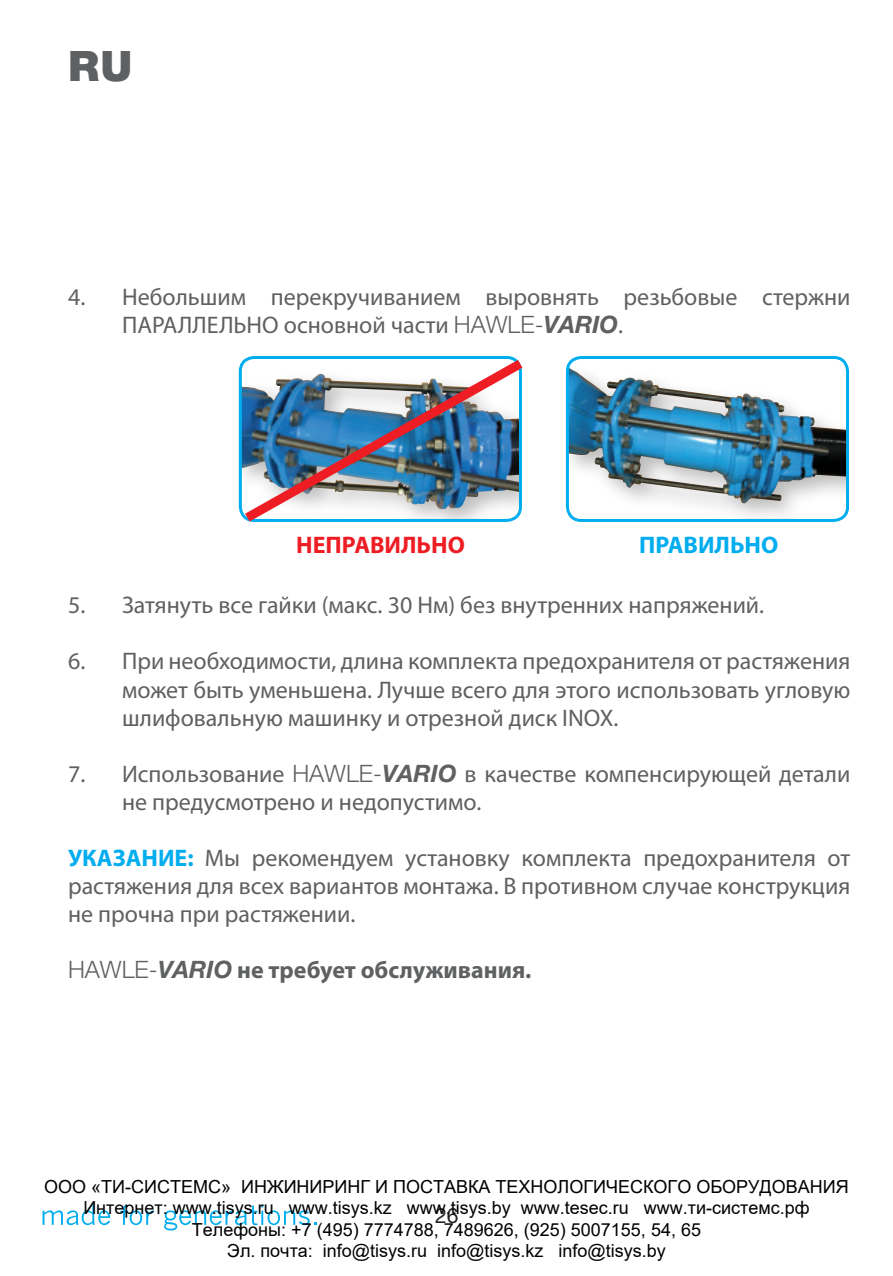
<style>
.page{position:relative;width:893px;height:1276px;background:#fff}
.page>*{position:absolute;margin:0;border:0;box-sizing:border-box;transform-origin:0 0}
.t1{font:900 42px "Helvetica Neue LT Pro";color:#5e6062}
.t2{font:24px/28.2px "Myriad Pro";color:#5e6062}
.t3{font:700 24px "Myriad Pro";color:#5e6062}
.t4{font:700 24px "Myriad Pro";color:#ee1d23}
.t5{font:700 24px "Myriad Pro";color:#00adee}
.t6{font:21px "Helvetica Neue LT Pro";color:#231f20}
.t7{font:18px/21.6px "Arial";color:#000;text-align:center}
.s1{font-family:"Helvetica Neue LT Pro";font-weight:300}
.s2{font-family:"Helvetica Neue LT Pro";font-weight:700;font-style:italic}
.s3{font-weight:700;color:#00adee}
.s4{font-family:"Helvetica Neue LT Pro";font-style:italic}
</style>
<div class="page">
<div style="left:567px;top:362px;width:280px;height:158px;background:#231f20;opacity:.3"></div>
<img style="left:570px;top:370px;width:168px;height:128px">
<div style="left:566px;top:356px;width:283px;height:166px;border:3px solid #00adee;border-radius:14px"></div>
<img style="left:238px;top:356px;width:285px;height:166px">
<svg style="left:43px;top:1205px;width:67px;height:20px"></svg>
<svg style="left:120px;top:1205px;width:34px;height:20px"></svg>
<svg style="left:164px;top:1205px;width:152px;height:25px"></svg>
<p class="t1" style="left:68px;top:41px;width:66px">RU</p>
<p class="t2" style="left:122px;top:282px;width:730px;text-indent:-54px">4. Небольшим перекручиванием выровнять резьбовые стержни<br>ПАРАЛЛЕЛЬНО основной части <span class="s1">HAWLE-</span><span class="s2">VARIO</span>.</p>
<p class="t4" style="left:296px;top:529px;width:170px">НЕПРАВИЛЬНО</p>
<p class="t5" style="left:639px;top:529px;width:141px">ПРАВИЛЬНО</p>
<p class="t2" style="left:68px;top:591px;width:698px">5. Затянуть все гайки (макс. 30 Нм) без внутренних напряжений.</p>
<p class="t2" style="left:122px;top:647px;width:730px;text-align:justify;text-indent:-54px">6. При необходимости, длина комплекта предохранителя от растяжения может быть уменьшена. Лучше всего для этого использовать угловую шлифовальную машинку и отрезной диск INOX.</p>
<p class="t2" style="left:122px;top:759px;width:730px;text-indent:-54px">7. Использование <span class="s1">HAWLE-</span><span class="s2">VARIO</span> в качестве компенсирующей детали не предусмотрено и недопустимо.</p>
<p class="t2" style="left:68px;top:843px;width:784px;text-align:justify"><span class="s3">УКАЗАНИЕ:</span> Мы рекомендуем установку комплекта предохранителя от растяжения для всех вариантов монтажа. В противном случае конструкция не прочна при растяжении.</p>
<p class="t3" style="left:68px;top:954px;width:465px"><span class="s1">HAWLE-</span><span class="s4">VARIO</span> не требует обслуживания.</p>
<p class="t7" style="left:44px;top:1175px;width:806px">ООО «ТИ-СИСТЕМС» ИНЖИНИРИНГ И ПОСТАВКА ТЕХНОЛОГИЧЕСКОГО ОБОРУДОВАНИЯ Интернет: www.tisys.ru www.tisys.kz www.tisys.by www.tesec.ru www.ти-системс.рф Телефоны: +7 (495) 7774788, 7489626, (925) 5007155, 54, 65<br>Эл. почта: info@tisys.ru info@tisys.kz info@tisys.by</p>
<p class="t6" style="left:435px;top:1203px;width:25px">26</p>
</div>
